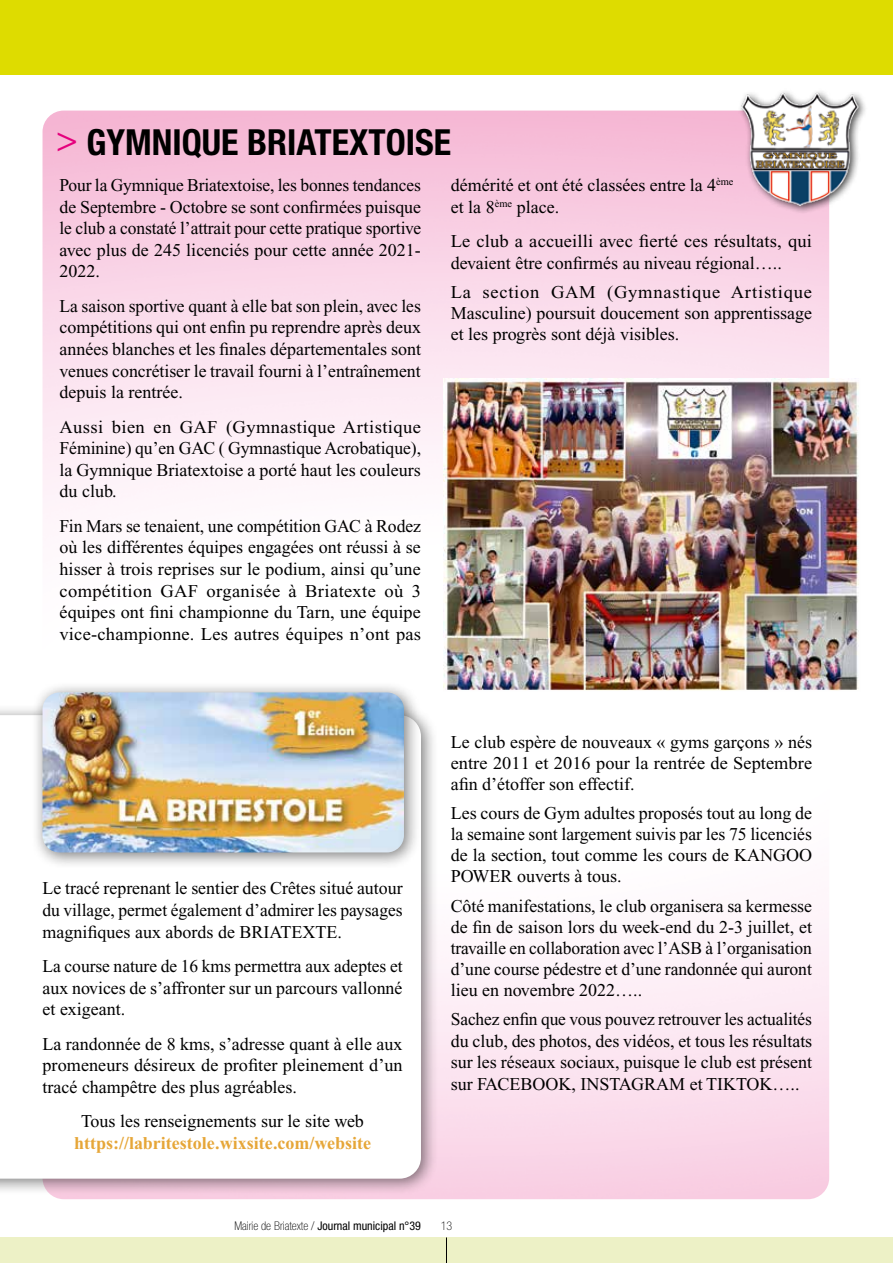
<style>
.page{position:relative;width:893px;height:1263px;background:#fff}
.page>*{position:absolute;margin:0;border:0;box-sizing:border-box;transform-origin:0 0}
.t1{font:700 condensed 36px "Helvetica Neue LT";color:#000}
.t2{font:18px/21.6px "Times New Roman";color:#000;text-align:justify}
.t3{font:700 18px "Times New Roman";color:#e6a638}
.t4{font:condensed 12px "Helvetica Neue LT";color:#000}
.t5{font:100 condensed 12px "Helvetica Neue LT";color:#000}
.s1{font-weight:400;color:#e5007d}
.s2{font-weight:100}
</style>
<div class="page">
<div style="left:0;top:1237px;width:893px;height:26px;background:#edf1c6"></div>
<svg style="left:446px;top:1237px;width:1px;height:26px"></svg>
<div style="left:0;top:0;width:893px;height:74px;background:#dedc00"></div>
<img style="left:733px;top:91px;width:132px;height:131px">
<img style="left:444px;top:378px;width:415px;height:313px">
<div style="left:0;top:704px;width:438px;height:492px;background:#000;opacity:.5"></div>
<svg style="left:0;top:715px;width:421px;height:464px"></svg>
<div style="left:31px;top:681px;width:390px;height:188px;background:#000;opacity:.5"></div>
<img style="left:43px;top:692px;width:361px;height:160px">
<h1 class="t1" style="left:56px;top:121px;width:396px"><span class="s1">&gt;</span> GYMNIQUE BRIATEXTOISE</h1>
<p class="t2" style="left:60px;top:174px;width:363px">Pour la Gymnique Briatextoise, les bonnes tendances de Septembre - Octobre se sont confirmées puisque le club a constaté l’attrait pour cette pratique sportive avec plus de 245 licenciés pour cette année 2021- 2022.</p>
<p class="t2" style="left:60px;top:295px;width:363px">La saison sportive quant à elle bat son plein, avec les compétitions qui ont enfin pu reprendre après deux années blanches et les finales départementales sont venues concrétiser le travail fourni à l’entraînement depuis la rentrée.</p>
<p class="t2" style="left:60px;top:416px;width:363px">Aussi bien en GAF (Gymnastique Artistique Féminine) qu’en GAC ( Gymnastique Acrobatique), la Gymnique Briatextoise a porté haut les couleurs du club.</p>
<p class="t2" style="left:60px;top:515px;width:363px">Fin Mars se tenaient, une compétition GAC à Rodez où les différentes équipes engagées ont réussi à se hisser à trois reprises sur le podium, ainsi qu’une compétition GAF organisée à Briatexte où 3 équipes ont fini championne du Tarn, une équipe vice-championne. Les autres équipes n’ont pas</p>
<p class="t2" style="left:451px;top:174px;width:284px">démérité et ont été classées entre la 4<sup>ème </sup>et la 8<sup>ème</sup> place.</p>
<p class="t2" style="left:451px;top:230px;width:363px">Le club a accueilli avec fierté ces résultats, qui devaient être confirmés au niveau régional…..</p>
<p class="t2" style="left:451px;top:282px;width:363px;line-height:21px">La section GAM (Gymnastique Artistique Masculine) poursuit doucement son apprentissage et les progrès sont déjà visibles.</p>
<p class="t2" style="left:43px;top:878px;width:362px">Le tracé reprenant le sentier des Crêtes situé autour du village, permet également d’admirer les paysages magnifiques aux abords de BRIATEXTE.</p>
<p class="t2" style="left:43px;top:955px;width:362px">La course nature de 16 kms permettra aux adeptes et aux novices de s’affronter sur un parcours vallonné et exigeant.</p>
<p class="t2" style="left:43px;top:1033px;width:362px">La randonnée de 8 kms, s’adresse quant à elle aux promeneurs désireux de profiter pleinement d’un tracé champêtre des plus agréables.</p>
<p class="t2" style="left:81px;top:1110px;width:284px">Tous les renseignements sur le site web</p>
<p class="t3" style="left:74px;top:1133px;width:299px">https://labritestole.wixsite.com/website</p>
<p class="t2" style="left:451px;top:731px;width:363px;line-height:21px">Le club espère de nouveaux « gyms garçons » nés entre 2011 et 2016 pour la rentrée de Septembre afin d’étoffer son effectif.</p>
<p class="t2" style="left:451px;top:803px;width:363px;line-height:21px">Les cours de Gym adultes proposés tout au long de la semaine sont largement suivis par les 75 licenciés de la section, tout comme les cours de KANGOO POWER ouverts à tous.</p>
<p class="t2" style="left:451px;top:895px;width:363px;line-height:21px">Côté manifestations, le club organisera sa kermesse de fin de saison lors du week-end du 2-3 juillet, et travaille en collaboration avec l’ASB à l’organisation d’une course pédestre et d’une randonnée qui auront lieu en novembre 2022…..</p>
<p class="t2" style="left:451px;top:1008px;width:363px">Sachez enfin que vous pouvez retrouver les actualités du club, des photos, des vidéos, et tous les résultats sur les réseaux sociaux, puisque le club est présent sur FACEBOOK, INSTAGRAM et TIKTOK…..</p>
<p class="t4" style="left:234px;top:1219px;width:188px"><span class="s2">Mairie de Briatexte /</span> Journal municipal n°39</p>
<p class="t5" style="left:441px;top:1219px;width:13px">13</p>
</div>
